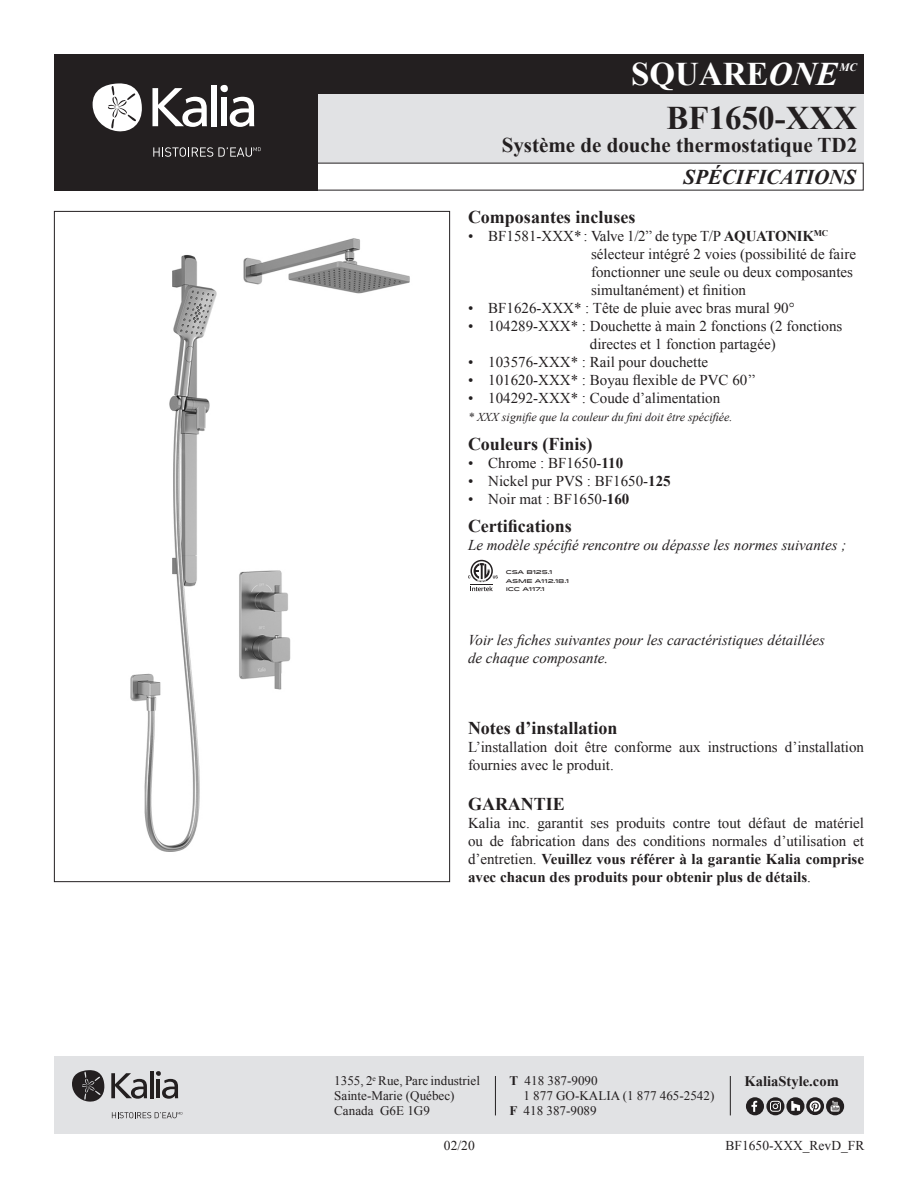
<style>
.page{position:relative;width:918px;height:1188px;background:#fff}
.page>*{position:absolute;margin:0;border:0;box-sizing:border-box;transform-origin:0 0}
.t1{font:700 33px "Times New Roman";color:#231f20}
.t2{font:700 33px "Times New Roman";color:#fff}
.t3{font:700 21px "Times New Roman";color:#231f20}
.t4{font:italic 700 21px "Times New Roman";color:#231f20}
.Spec-Description_Tit{font:700 18px "Times New Roman";color:#231f20}
.Spec-Description_nor{font:15px/18px "Times New Roman";color:#231f20}
.Spec-Description_nor-2{font:italic 15px "Times New Roman";color:#231f20}
.Spec-Description__FR{font:15px "Times New Roman";color:#231f20}
.Spec-Description_Tit-2{font:700 14.55px "Times New Roman";color:#231f20}
.date-file{font:13.5px "Times New Roman";color:#231f20}
.Spec-Description_Tit-3{font:13.05px "Times New Roman";color:#231f20}
.Spec-Description__FR-2{font:italic 12px "Times New Roman";color:#231f20}
.t5{font:italic 700 11.4px "Times New Roman";color:#fff}
.t6{font:500 5.4px/8.6px "Idlewild";letter-spacing:-.025em;color:#231f20}
.s1{font-style:italic}
.s2{font-weight:700}
</style>
<div class="page">
<svg style="left:468px;top:560px;width:30px;height:31px"></svg>
<div style="left:54px;top:54px;width:810px;height:40px;background:#231f20"></div>
<div style="left:240px;top:94px;width:624px;height:70px;background:#e1e2e4"></div>
<img style="left:130px;top:238px;width:280px;height:614px">
<div style="left:54px;top:54px;width:263px;height:136px;background:#231f20"></div>
<svg style="left:92px;top:83px;width:50px;height:49px"></svg>
<div style="left:211px;top:85px;width:6px;height:41px;background:#fff"></div>
<div style="left:222px;top:97px;width:5px;height:29px;background:#fff"></div>
<div style="left:220px;top:85px;width:8px;height:7px;background:#fff;border-radius:50%"></div>
<svg style="left:152px;top:88px;width:55px;height:39px"></svg>
<svg style="left:230px;top:97px;width:24px;height:30px"></svg>
<svg style="left:153px;top:147px;width:108px;height:10px"></svg>
<div style="left:54px;top:1056px;width:810px;height:78px;background:#e1e2e4"></div>
<hr style="left:730px;top:1076px;width:1px;height:39px;background:#231f20">
<hr style="left:495px;top:1076px;width:1px;height:39px;background:#231f20">
<svg style="left:72px;top:1070px;width:33px;height:32px"></svg>
<hr style="left:150px;top:1071px;width:3px;height:27px;background:#231f20">
<svg style="left:111px;top:1073px;width:36px;height:26px"></svg>
<svg style="left:156px;top:1071px;width:22px;height:28px"></svg>
<svg style="left:112px;top:1112px;width:70px;height:6px"></svg>
<div style="left:746px;top:1097px;width:18px;height:18px;background:#231f20;border-radius:50%"></div>
<svg style="left:751px;top:1101px;width:6px;height:11px"></svg>
<svg style="left:766px;top:1097px;width:18px;height:18px"></svg>
<svg style="left:770px;top:1101px;width:11px;height:11px"></svg>
<svg style="left:786px;top:1097px;width:19px;height:18px"></svg>
<svg style="left:791px;top:1101px;width:9px;height:10px"></svg>
<div style="left:826px;top:1097px;width:18px;height:18px;background:#231f20;border-radius:50%"></div>
<svg style="left:831px;top:1101px;width:9px;height:11px"></svg>
<svg style="left:806px;top:1097px;width:18px;height:18px"></svg>
<svg style="left:810px;top:1101px;width:11px;height:11px"></svg>
<p class="t2" style="left:631px;top:52px;width:209px">SQUARE<span class="s1">ONE</span></p>
<p class="t5" style="left:840px;top:60px;width:19px">MC</p>
<p class="t1" style="left:667px;top:95px;width:192px">BF1650-XXX</p>
<p class="t3" style="left:502px;top:130px;width:357px">Système de douche thermostatique TD2</p>
<p class="t4" style="left:683px;top:162px;width:174px">SPÉCIFICATIONS</p>
<p class="Spec-Description_Tit" style="left:468px;top:205px;width:169px">Composantes incluses</p>
<p class="Spec-Description_nor" style="left:591px;top:227px;width:266px;text-indent:-123px">• BF1581-XXX* : Valve 1/2” de type T/P <span class="s2">AQUATONIK</span><sup>MC </sup>sélecteur intégré 2 voies (possibilité de faire fonctionner une seule ou deux composantes simultanément) et finition</p>
<p class="Spec-Description_nor" style="left:468px;top:299px;width:328px">• BF1626-XXX* : Tête de pluie avec bras mural 90°</p>
<p class="Spec-Description_nor" style="left:590px;top:317px;width:254px;text-indent:-122px">• 104289-XXX* : Douchette à main 2 fonctions (2 fonctions directes et 1 fonction partagée)</p>
<p class="Spec-Description_nor" style="left:468px;top:353px;width:242px">• 103576-XXX* : Rail pour douchette</p>
<p class="Spec-Description_nor" style="left:468px;top:371px;width:290px">• 101620-XXX* : Boyau flexible de PVC 60’’</p>
<p class="Spec-Description_nor" style="left:468px;top:389px;width:254px">• 104292-XXX* : Coude d’alimentation</p>
<p class="Spec-Description__FR-2" style="left:468px;top:409px;width:266px">* XXX signifie que la couleur du fini doit être spécifiée.</p>
<p class="Spec-Description_Tit" style="left:468px;top:431px;width:126px">Couleurs (Finis)</p>
<p class="Spec-Description__FR" style="left:468px;top:452px;width:157px">• Chrome : BF1650-<span class="s2">110</span></p>
<p class="Spec-Description__FR" style="left:468px;top:470px;width:204px">• Nickel pur PVS : BF1650-<span class="s2">125</span></p>
<p class="Spec-Description__FR" style="left:468px;top:488px;width:163px">• Noir mat : BF1650-<span class="s2">160</span></p>
<p class="Spec-Description_Tit" style="left:468px;top:513px;width:105px">Certifications</p>
<p class="Spec-Description_nor-2" style="left:468px;top:535px;width:380px">Le modèle spécifié rencontre ou dépasse les normes suivantes ;</p>
<p class="t6" style="left:506px;top:567px;width:65px">CSA B125.1<br>ASME A112.18.1<br>ICC A117.1</p>
<p class="Spec-Description_nor-2" style="left:468px;top:630px;width:359px">Voir les fiches suivantes pour les caractéristiques détaillées</p>
<p class="Spec-Description_nor-2" style="left:468px;top:648px;width:142px">de chaque composante.</p>
<p class="Spec-Description_Tit" style="left:468px;top:716px;width:151px">Notes d’installation</p>
<p class="Spec-Description_nor" style="left:468px;top:738px;width:398px">L’installation doit être conforme aux instructions d’installation fournies avec le produit.</p>
<p class="Spec-Description_Tit" style="left:468px;top:792px;width:99px">GARANTIE</p>
<p class="Spec-Description_nor" style="left:468px;top:814px;width:398px;text-align:justify">Kalia inc. garantit ses produits contre tout défaut de matériel ou de fabrication dans des conditions normales d’utilisation et d’entretien. <span class="s2">Veuillez vous référer à la garantie Kalia comprise avec chacun des produits pour obtenir plus de détails</span>.</p>
<p class="Spec-Description_Tit-3" style="left:334px;top:1072px;width:147px">1355, 2<sup>e</sup> Rue, Parc industriel</p>
<p class="Spec-Description_Tit-3" style="left:334px;top:1087px;width:122px">Sainte-Marie (Québec)</p>
<p class="Spec-Description_Tit-3" style="left:334px;top:1102px;width:97px">Canada G6E 1G9</p>
<p class="Spec-Description_Tit-3" style="left:510px;top:1072px;width:90px"><span class="s2">T</span> 418 387-9090</p>
<p class="Spec-Description_Tit-3" style="left:523px;top:1087px;width:192px">1 877 GO-KALIA (1 877 465-2542)</p>
<p class="Spec-Description_Tit-3" style="left:510px;top:1102px;width:89px"><span class="s2">F</span> 418 387-9089</p>
<p class="Spec-Description_Tit-2" style="left:745px;top:1071px;width:96px">KaliaStyle.com</p>
<p class="date-file" style="left:444px;top:1137px;width:32px">02/20</p>
<p class="date-file" style="left:726px;top:1137px;width:140px">BF1650-XXX_RevD_FR</p>
</div>
